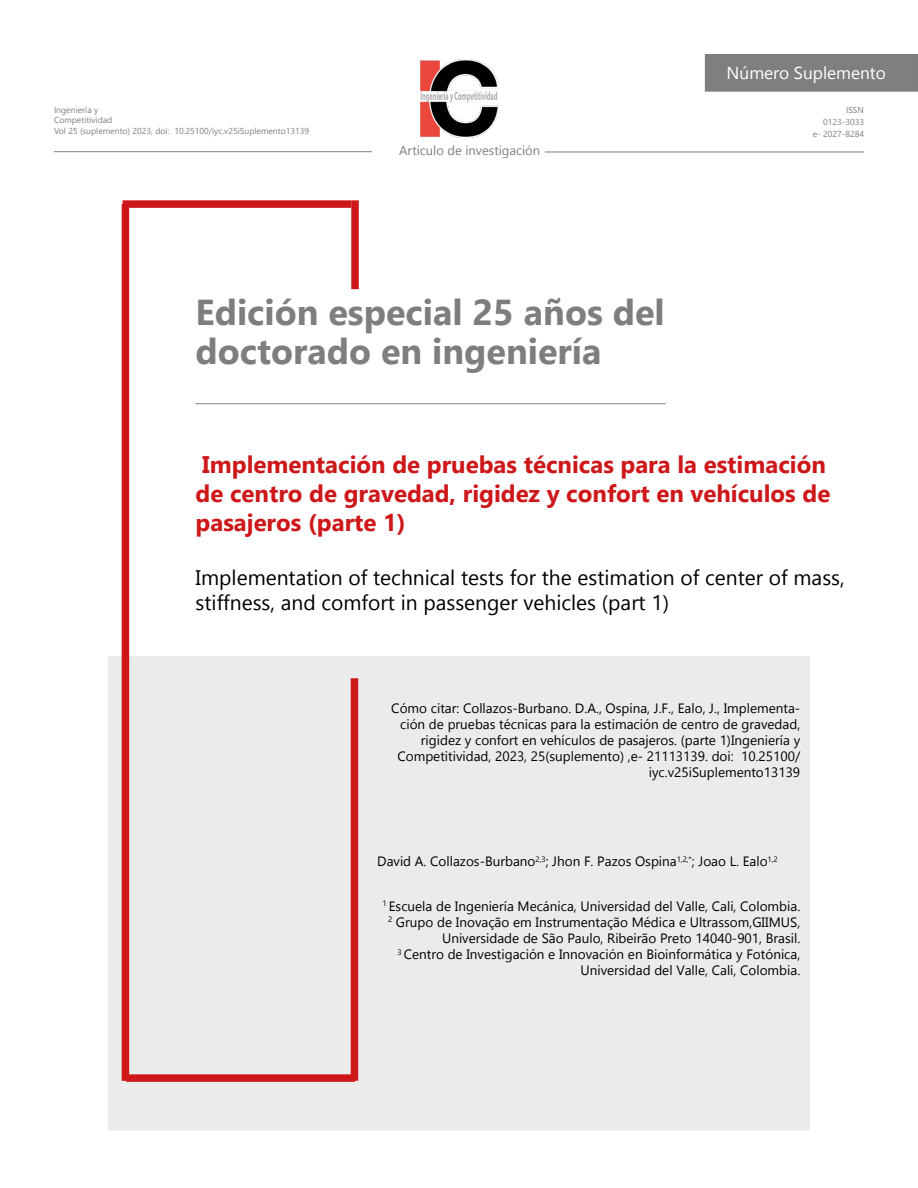
<style>
.page{position:relative;width:918px;height:1188px;background:#fff}
.page>*{position:absolute;margin:0;border:0;box-sizing:border-box;transform-origin:0 0}
.t1{font:700 36px/39px "Gadugi";color:#7e7e7d}
.t2{font:700 24px/28.8px "Gadugi";color:#cd1719}
.t3{font:21px/25.2px "Gadugi";color:#000}
.t4{font:17.25px "Segoe UI Emoji";color:#fff}
.t5{font:13.5px/16.2px "Gadugi";color:#000;text-align:right}
.t6{font:12.9px "Segoe UI Emoji";color:#7e7e7d}
.t7{font:8.7px "Gadugi";color:#7e7e7d}
.t8{font:8.7px/11.9px "Segoe UI Emoji";color:#7e7e7d;text-align:right}
</style>
<div class="page">
<hr style="left:54px;top:151px;width:318px;height:1px;background:#7e7e7d">
<hr style="left:545px;top:152px;width:319px;height:1px;background:#7e7e7d">
<div style="left:705px;top:55px;width:212px;height:36px;background:#7f7f7f"></div>
<div style="left:705px;top:54px;width:213px;height:38px;border:1px solid #7e7e7d"></div>
<div style="left:106px;top:655px;width:706px;height:477px;background:#ebebeb;border:2px solid #fff"></div>
<div style="left:122px;top:204px;width:7px;height:877px;background:#cd1719"></div>
<div style="left:123px;top:200px;width:228px;height:8px;background:#cd1719"></div>
<div style="left:126px;top:1074px;width:229px;height:8px;background:#cd1719"></div>
<div style="left:351px;top:678px;width:7px;height:403px;background:#cd1719"></div>
<div style="left:351px;top:200px;width:8px;height:89px;background:#cd1719"></div>
<hr style="left:196px;top:403px;width:470px;height:1px;background:#7e7e7d">
<img style="left:420px;top:60px;width:79px;height:77px">
<p class="t4" style="left:779px;top:62px;width:50px">□ ◆ ●</p>
<p class="t4" style="left:860px;top:62px;width:27px">■▼□</p>
<p class="t8" style="left:59px;top:114px;width:38px">□ ▼▼❖</p>
<p class="t8" style="left:83px;top:124px;width:17px">▲◆ ●</p>
<p class="t8" style="left:115px;top:124px;width:14px">■▼□</p>
<p class="t7" style="left:147px;top:125px;width:164px">✓ doi: 10.25100/iyc.v25iSuplemento13139</p>
<p class="t8" style="left:837px;top:116px;width:28px">✓✓✓✓ ✔</p>
<p class="t6" style="left:412px;top:143px;width:33px">▼ ◆●□</p>
<p class="t6" style="left:469px;top:143px;width:32px">■❖ ▲▼</p>
<p class="t6" style="left:533px;top:143px;width:9px">■</p>
<h1 class="t1" style="left:196px;top:293px;width:471px">Edición especial 25 años del doctorado en ingeniería</h1>
<h2 class="t2" style="left:196px;top:450px;width:636px">Implementación de pruebas técnicas para la estimación de centro de gravedad, rigidez y confort en vehículos de pasajeros (parte 1)</h2>
<h3 class="t3" style="left:196px;top:565px;width:651px">Implementation of technical tests for the estimation of center of mass, stiffness, and comfort in passenger vehicles (part 1)</h3>
<p class="t5" style="left:391px;top:700px;width:411px">Cómo citar: Collazos-Burbano. D.A., Ospina, J.F., Ealo, J., Implementa&shy;ción de pruebas técnicas para la estimación de centro de gravedad, rigidez y confort en vehículos de pasajeros. (parte 1)Ingeniería y Competitividad, 2023, 25(suplemento) ,e- 21113139. doi: 10.25100/ iyc.v25iSuplemento13139</p>
<p class="t5" style="left:377px;top:853px;width:402px">David A. Collazos-Burbano<sup>2,3</sup>; Jhon F. Pazos Ospina<sup>1,2,*</sup>; Joao L. Ealo<sup>1,2</sup></p>
<p class="t5" style="left:382px;top:898px;width:419px"><sup>1</sup> Escuela de Ingeniería Mecánica, Universidad del Valle, Cali, Colombia.<br><sup>2</sup> Grupo de Inovação em Instrumentação Médica e Ultrassom,GIIMUS, Universidade de São Paulo, Ribeirão Preto 14040-901, Brasil.<br><sup>3</sup> Centro de Investigación e Innovación en Bioinformática y Fotónica, Universidad del Valle, Cali, Colombia.</p>
</div>
